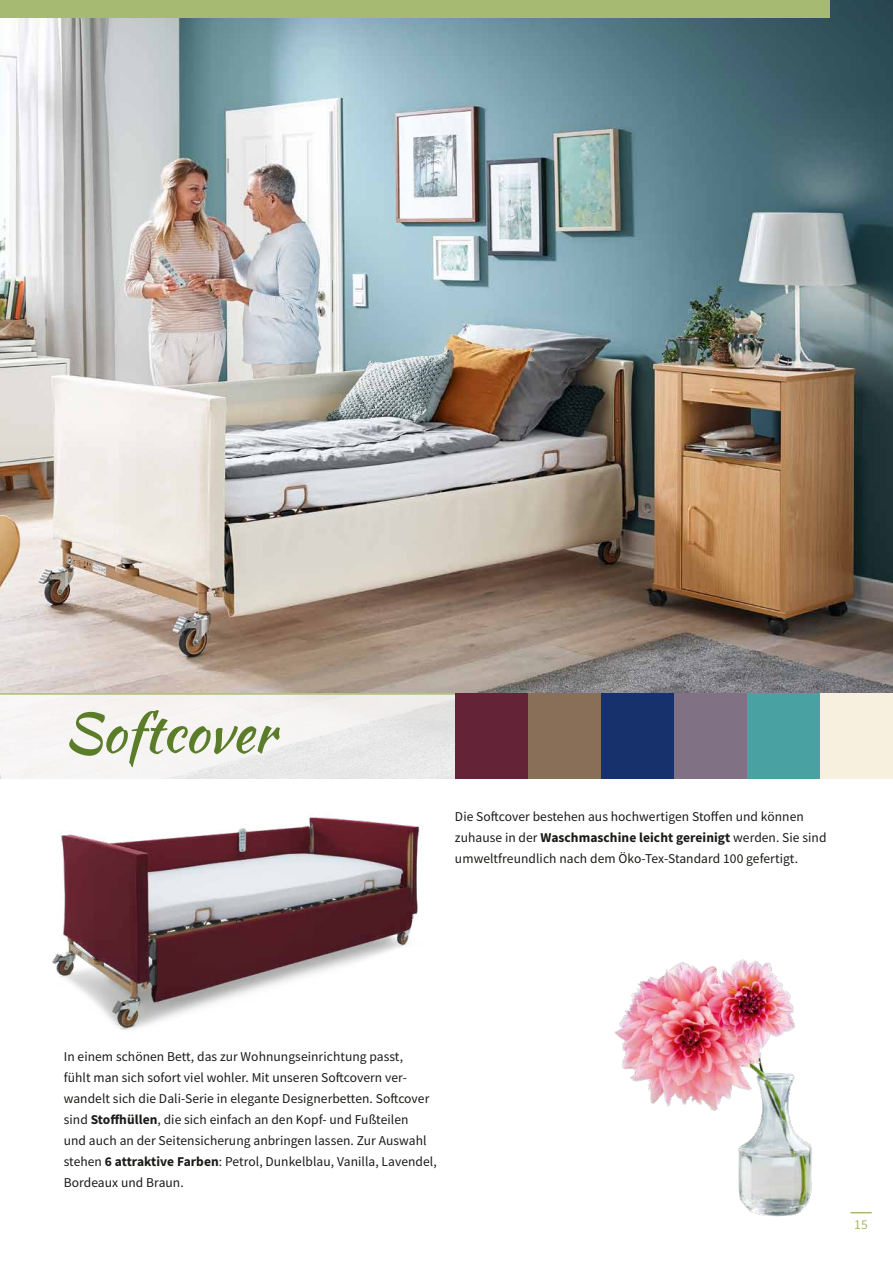
<style>
.page{position:relative;width:893px;height:1263px;background:#fff}
.page>*{position:absolute;margin:0;border:0;box-sizing:border-box;transform-origin:0 0}
.t1{font:54px "Kaushan Script";letter-spacing:-.005em;color:#5b7d2a}
.t2{font:13.5px/21px "Source Sans Pro";letter-spacing:.005em;color:#1a1a18}
.t3{font:13.5px "Source Sans Pro";color:#a7ba71}
.s1{font-weight:700}
</style>
<div class="page">
<svg style="left:850px;top:1212px;width:22px;height:1px"></svg>
<img style="left:0;top:0;width:893px;height:693px">
<div style="left:0;top:693px;width:455px;height:85px;background:linear-gradient(to right,#fbf8f7,#e8e8e8)"></div>
<div style="left:455px;top:693px;width:73px;height:85px;background:#652338"></div>
<div style="left:528px;top:693px;width:73px;height:85px;background:#8a6f58"></div>
<div style="left:747px;top:693px;width:73px;height:85px;background:#49a1a2"></div>
<div style="left:601px;top:693px;width:73px;height:85px;background:#16316c"></div>
<div style="left:674px;top:693px;width:73px;height:85px;background:#807184"></div>
<div style="left:820px;top:693px;width:73px;height:85px;background:#f7f0de"></div>
<hr style="left:0;top:693px;width:455px;height:2px;background:#a7ba71">
<div style="left:0;top:0;width:829px;height:17px;background:#a7ba71"></div>
<img style="left:614px;top:959px;width:198px;height:258px">
<img style="left:52px;top:817px;width:368px;height:213px">
<h1 class="t1" style="left:64px;top:693px;width:213px">Softcover</h1>
<p class="t2" style="left:455px;top:806px;width:373px">Die Softcover bestehen aus hochwertigen Stoffen und können zuhause in der <span class="s1">Waschmaschine leicht gereinigt</span> werden. Sie sind umweltfreundlich nach dem Öko-Tex-Standard 100 gefertigt.</p>
<p class="t2" style="left:64px;top:1045px;width:375px">In einem schönen Bett, das zur Wohnungseinrichtung passt,<br>fühlt man sich sofort viel wohler. Mit unseren Softcovern ver&shy;wandelt sich die Dali-Serie in elegante Designerbetten. Softcover sind <span class="s1">Stoffhüllen</span>, die sich einfach an den Kopf- und Fußteilen<br>und auch an der Seitensicherung anbringen lassen. Zur Auswahl stehen <span class="s1">6 attraktive Farben</span>: Petrol, Dunkelblau, Vanilla, Lavendel, Bordeaux und Braun.</p>
<p class="t3" style="left:854px;top:1216px;width:15px">15</p>
</div>
